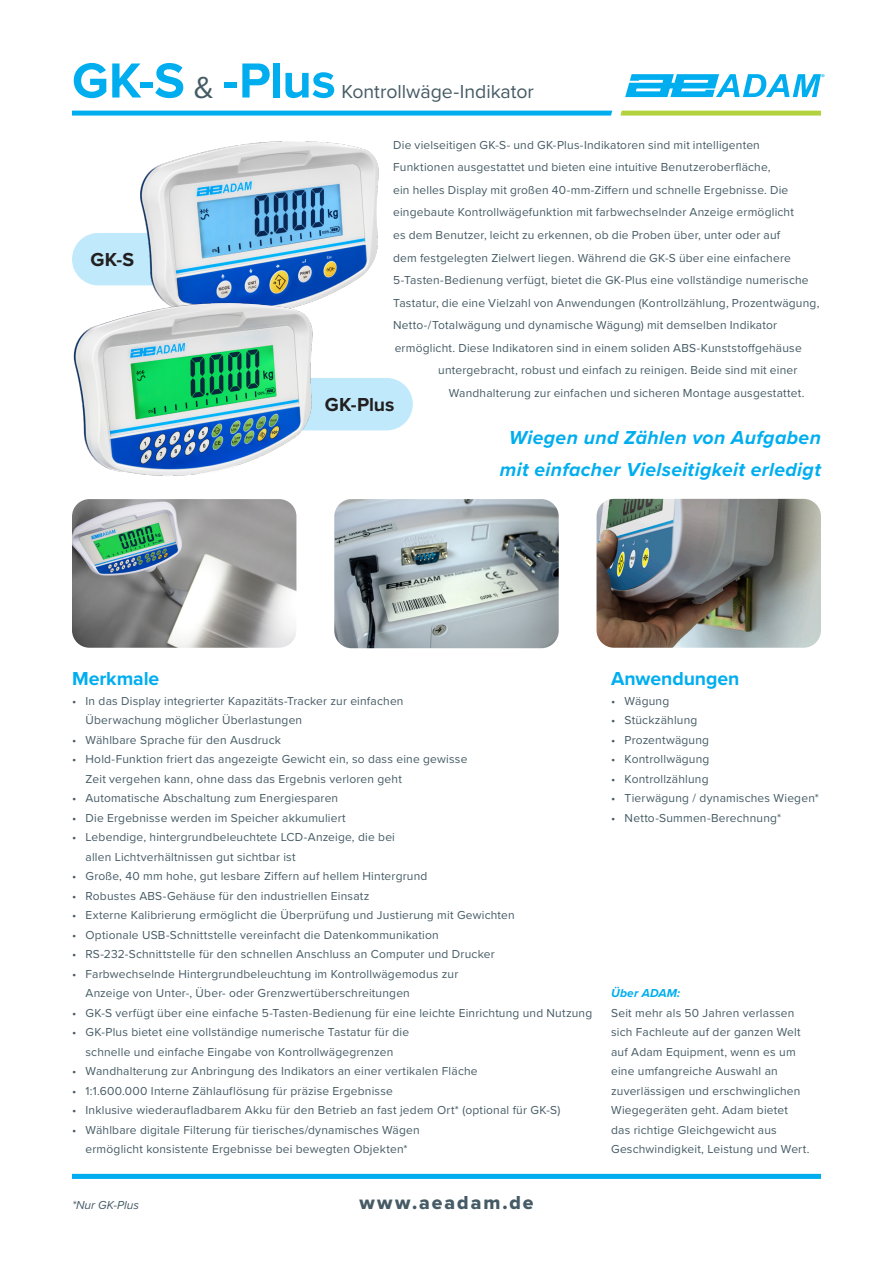
<style>
.page{position:relative;width:893px;height:1263px;background:#fff}
.page>*{position:absolute;margin:0;border:0;box-sizing:border-box;transform-origin:0 0}
.Name_Range{font:700 51px "Proxima Nova";letter-spacing:-.01em;color:#00aeef}
.Sub_Head{font:italic 700 19.5px/31.5px "Proxima Nova";letter-spacing:.015em;color:#00aeef;text-align:center}
.Name_Range-2{font:19.5px "Proxima Nova";color:#465b65}
.t1{font:19.5px "Proxima Nova Extrabld";letter-spacing:.1em;color:#465b65}
.Applications_Header{font:700 19.5px "Proxima Nova";letter-spacing:-.005em;color:#00aeef}
.AE_Copy{font:700 19.5px "Proxima Nova";color:#231f20}
.Features_Header{font:700 19.5px "Proxima Nova";letter-spacing:-.005em;color:#00aeef}
.About_US_text{font:12px/19.5px "Proxima Nova";letter-spacing:.015em;color:#465b65}
.AE_Copy-2{font:12px "Proxima Nova";letter-spacing:.015em;color:#465b65}
.t2{font:italic 12px "Proxima Nova";color:#465b65}
.About_US_text-2{font:italic 700 12px "Proxima Nova";letter-spacing:.01em;color:#00aeef}
.s1{font-weight:400;font-size:31.5px;color:#465b65}
</style>
<div class="page">
<svg style="left:620px;top:111px;width:201px;height:5px"></svg>
<div style="left:72px;top:1174px;width:749px;height:5px;background:#00aeef"></div>
<svg style="left:72px;top:111px;width:540px;height:5px;background:#16b4f0"></svg>
<svg style="left:625px;top:74px;width:199px;height:23px"></svg>
<img style="left:596px;top:499px;width:225px;height:149px">
<img style="left:72px;top:499px;width:224px;height:149px">
<img style="left:334px;top:499px;width:225px;height:149px">
<img style="left:389px;top:584px;width:82px;height:20px">
<img style="left:395px;top:604px;width:51px;height:14px">
<div style="left:72px;top:233px;width:167px;height:52px;background:#c0eafb;border-radius:26px"></div>
<img style="left:133px;top:141px;width:246px;height:159px">
<div style="left:246px;top:378px;width:167px;height:52px;background:#c0eafb;border-radius:26px"></div>
<img style="left:73px;top:297px;width:244px;height:179px">
<p class="Name_Range" style="left:72px;top:42px;width:265px">GK-S <span class="s1">&amp;</span> -Plus</p>
<p class="Name_Range-2" style="left:341px;top:76px;width:194px">Kontrollwäge-Indikator</p>
<p class="AE_Copy" style="left:91px;top:245px;width:45px">GK-S</p>
<p class="AE_Copy-2" style="left:393px;top:136px;width:368px">Die vielseitigen GK-S- und GK-Plus-Indikatoren sind mit intelligenten</p>
<p class="AE_Copy-2" style="left:393px;top:159px;width:379px">Funktionen ausgestattet und bieten eine intuitive Benutzeroberfläche,</p>
<p class="AE_Copy-2" style="left:393px;top:181px;width:397px">ein helles Display mit großen 40-mm-Ziffern und schnelle Ergebnisse. Die</p>
<p class="AE_Copy-2" style="left:393px;top:204px;width:402px">eingebaute Kontrollwägefunktion mit farbwechselnder Anzeige ermöglicht</p>
<p class="AE_Copy-2" style="left:393px;top:226px;width:389px">es dem Benutzer, leicht zu erkennen, ob die Proben über, unter oder auf</p>
<p class="AE_Copy-2" style="left:393px;top:249px;width:399px">dem festgelegten Zielwert liegen. Während die GK-S über eine einfachere</p>
<p class="AE_Copy-2" style="left:393px;top:271px;width:417px">5-Tasten-Bedienung verfügt, bietet die GK-Plus eine vollständige numerische</p>
<p class="AE_Copy-2" style="left:393px;top:294px;width:428px">Tastatur, die eine Vielzahl von Anwendungen (Kontrollzählung, Prozentwägung,</p>
<p class="AE_Copy-2" style="left:393px;top:316px;width:385px">Netto-/Totalwägung und dynamische Wägung) mit demselben Indikator</p>
<p class="AE_Copy-2" style="left:395px;top:339px;width:409px">ermöglicht. Diese Indikatoren sind in einem soliden ABS-Kunststoffgehäuse</p>
<p class="AE_Copy-2" style="left:438px;top:361px;width:361px">untergebracht, robust und einfach zu reinigen. Beide sind mit einer</p>
<p class="AE_Copy-2" style="left:449px;top:384px;width:357px">Wandhalterung zur einfachen und sicheren Montage ausgestattet.</p>
<p class="AE_Copy" style="left:325px;top:390px;width:71px">GK-Plus</p>
<p class="Sub_Head" style="left:500px;top:422px;width:323px">Wiegen und Zählen von Aufgaben mit einfacher Vielseitigkeit erledigt</p>
<p class="Features_Header" style="left:72px;top:664px;width:89px">Merkmale</p>
<p class="About_US_text" style="left:86px;top:690px;width:320px;text-indent:-14px">• In das Display integrierter Kapazitäts-Tracker zur einfachen<br>Überwachung möglicher Überlastungen</p>
<p class="About_US_text" style="left:72px;top:729px;width:211px">• Wählbare Sprache für den Ausdruck</p>
<p class="About_US_text" style="left:86px;top:749px;width:383px;text-indent:-14px">• Hold-Funktion friert das angezeigte Gewicht ein, so dass eine gewisse<br>Zeit vergehen kann, ohne dass das Ergebnis verloren geht</p>
<p class="About_US_text" style="left:72px;top:788px;width:268px">• Automatische Abschaltung zum Energiesparen</p>
<p class="About_US_text" style="left:72px;top:807px;width:275px">• Die Ergebnisse werden im Speicher akkumuliert</p>
<p class="About_US_text" style="left:86px;top:827px;width:311px;text-indent:-14px">• Lebendige, hintergrundbeleuchtete LCD-Anzeige, die bei allen Lichtverhältnissen gut sichtbar ist</p>
<p class="About_US_text" style="left:72px;top:866px;width:357px">• Große, 40 mm hohe, gut lesbare Ziffern auf hellem Hintergrund</p>
<p class="About_US_text" style="left:72px;top:885px;width:299px">• Robustes ABS-Gehäuse für den industriellen Einsatz</p>
<p class="About_US_text" style="left:72px;top:905px;width:444px">• Externe Kalibrierung ermöglicht die Überprüfung und Justierung mit Gewichten</p>
<p class="About_US_text" style="left:72px;top:924px;width:368px">• Optionale USB-Schnittstelle vereinfacht die Datenkommunikation</p>
<p class="About_US_text" style="left:72px;top:944px;width:424px">• RS-232-Schnittstelle für den schnellen Anschluss an Computer und Drucker</p>
<p class="About_US_text" style="left:86px;top:963px;width:374px;text-indent:-14px">• Farbwechselnde Hintergrundbeleuchtung im Kontrollwägemodus zur<br>Anzeige von Unter-, Über- oder Grenzwertüberschreitungen</p>
<p class="About_US_text" style="left:72px;top:1002px;width:522px">• GK-S verfügt über eine einfache 5-Tasten-Bedienung für eine leichte Einrichtung und Nutzung</p>
<p class="About_US_text" style="left:72px;top:1022px;width:339px;text-align:center">• GK-Plus bietet eine vollständige numerische Tastatur für die schnelle und einfache Eingabe von Kontrollwägegrenzen</p>
<p class="About_US_text" style="left:72px;top:1061px;width:407px">• Wandhalterung zur Anbringung des Indikators an einer vertikalen Fläche</p>
<p class="About_US_text" style="left:72px;top:1080px;width:322px">• 1:1.600.000 Interne Zählauflösung für präzise Ergebnisse</p>
<p class="About_US_text" style="left:72px;top:1100px;width:490px">• Inklusive wiederaufladbarem Akku für den Betrieb an fast jedem Ort* (optional für GK-S)</p>
<p class="About_US_text" style="left:72px;top:1119px;width:349px;text-align:center">• Wählbare digitale Filterung für tierisches/dynamisches Wägen ermöglicht konsistente Ergebnisse bei bewegten Objekten*</p>
<p class="t2" style="left:72px;top:1196px;width:68px">*Nur GK-Plus</p>
<p class="t1" style="left:359px;top:1188px;width:176px">www.aeadam.de</p>
<p class="Applications_Header" style="left:611px;top:664px;width:130px">Anwendungen</p>
<p class="About_US_text" style="left:611px;top:690px;width:60px">• Wägung</p>
<p class="About_US_text" style="left:611px;top:710px;width:88px">• Stückzählung</p>
<p class="About_US_text" style="left:611px;top:729px;width:99px">• Prozentwägung</p>
<p class="About_US_text" style="left:611px;top:749px;width:100px">• Kontrollwägung</p>
<p class="About_US_text" style="left:611px;top:768px;width:99px">• Kontrollzählung</p>
<p class="About_US_text" style="left:611px;top:788px;width:209px">• Tierwägung / dynamisches Wiegen*</p>
<p class="About_US_text" style="left:611px;top:807px;width:172px">• Netto-Summen-Berechnung*</p>
<p class="About_US_text-2" style="left:611px;top:984px;width:71px">Über ADAM:</p>
<p class="About_US_text" style="left:611px;top:1002px;width:200px">Seit mehr als 50 Jahren verlassen sich Fachleute auf der ganzen Welt auf Adam Equipment, wenn es um eine umfangreiche Auswahl an zuverlässigen und erschwinglichen Wiegegeräten geht. Adam bietet das richtige Gleichgewicht aus Geschwindigkeit, Leistung und Wert.</p>
</div>
